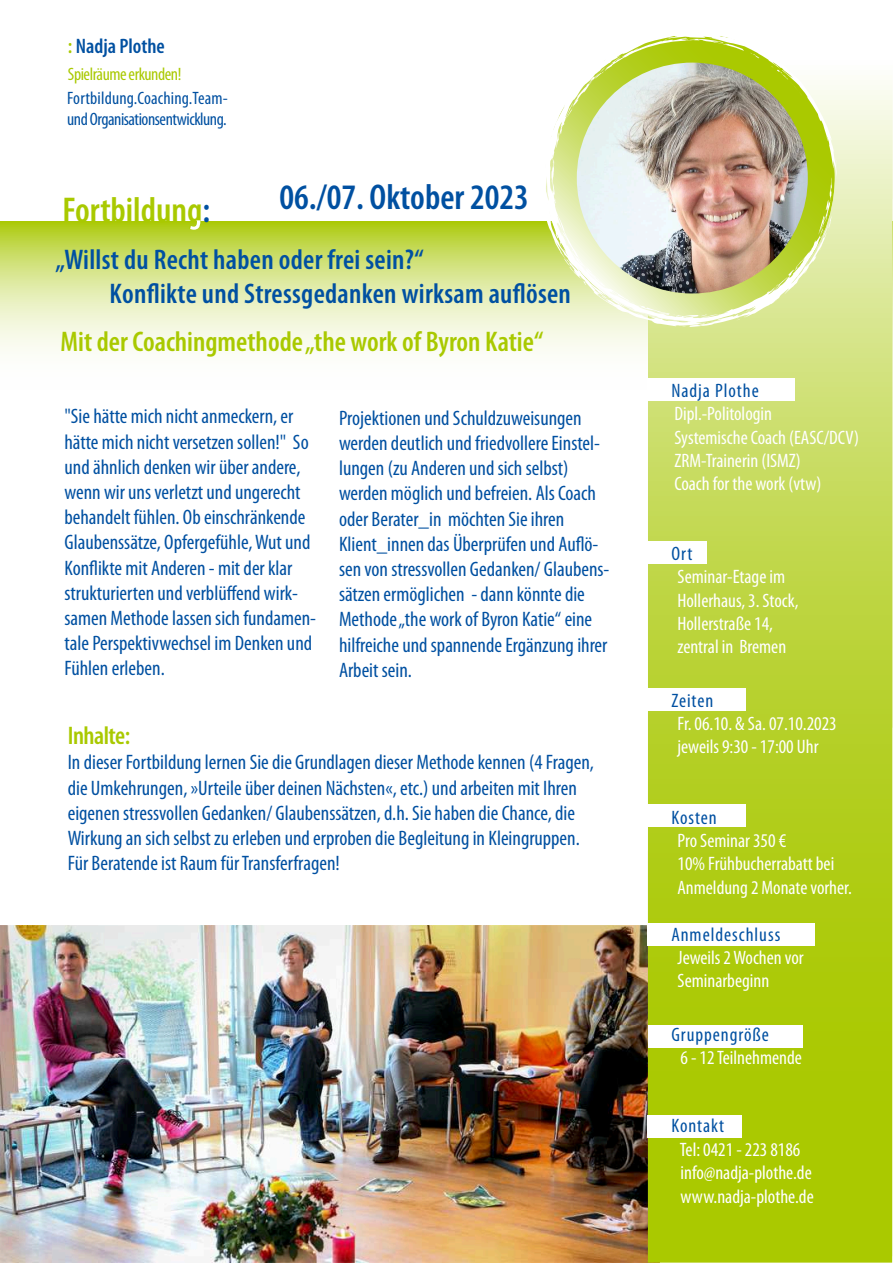
<style>
.page{position:relative;width:893px;height:1263px;background:#fff}
.page>*{position:absolute;margin:0;border:0;box-sizing:border-box;transform-origin:0 0}
.t1{font:600 condensed 36px "Myriad Pro";color:#0050a1}
.t2{font:600 condensed 36px "Myriad Pro";color:#a9c900}
.t3{font:600 condensed 28.5px/34.2px "Myriad Pro";letter-spacing:.01em;color:#0050a1}
.t4{font:600 condensed 28.5px "Myriad Pro";color:#a9c900}
.t5{font:600 condensed 25.5px "Myriad Pro";letter-spacing:-.02em;color:#a9c900}
.t6{font:condensed 21px/25.2px "Myriad Pro";color:#0050a1}
.t7{font:600 condensed 21px "Myriad Pro";color:#0050a1}
.t8{font:condensed 19.5px/23.4px "Myriad Pro";color:#fff}
.t9{font:condensed 19.5px "Myriad Pro";letter-spacing:.05em;color:#0050a1}
.t10{font:condensed 18px/21.6px "Myriad Pro";letter-spacing:-.025em;color:#0050a1}
.t11{font:condensed 18px "Myriad Pro";letter-spacing:-.025em;color:#a9c900}
.s1{color:#a9c900}
.s2{color:#0050a1}
</style>
<div class="page">
<img style="left:0;top:925px;width:647px;height:338px">
<svg style="left:0;top:221px;width:647px;height:131px;background:#dce99d"></svg>
<svg style="left:647px;top:80px;width:245px;height:1183px;background:#bad336"></svg>
<div style="left:648px;top:923px;width:167px;height:23px;background:#fff"></div>
<svg style="left:190px;top:221px;width:10px;height:9px"></svg>
<svg style="left:539px;top:57px;width:297px;height:270px"></svg>
<svg style="left:818px;top:177px;width:13px;height:62px"></svg>
<svg style="left:670px;top:314px;width:6px;height:2px"></svg>
<svg style="left:736px;top:318px;width:4px;height:3px"></svg>
<svg style="left:700px;top:314px;width:19px;height:10px"></svg>
<svg style="left:679px;top:325px;width:11px;height:2px"></svg>
<svg style="left:604px;top:294px;width:28px;height:16px"></svg>
<svg style="left:642px;top:310px;width:13px;height:11px"></svg>
<svg style="left:580px;top:258px;width:17px;height:29px"></svg>
<svg style="left:554px;top:223px;width:8px;height:11px"></svg>
<svg style="left:559px;top:242px;width:15px;height:27px"></svg>
<svg style="left:552px;top:183px;width:2px;height:8px"></svg>
<svg style="left:552px;top:161px;width:3px;height:5px"></svg>
<svg style="left:539px;top:185px;width:2px;height:10px"></svg>
<svg style="left:548px;top:36px;width:216px;height:88px"></svg>
<svg style="left:770px;top:66px;width:35px;height:34px"></svg>
<svg style="left:833px;top:150px;width:3px;height:17px"></svg>
<img style="left:576px;top:63px;width:231px;height:230px;border-radius:50%">
<div style="left:647px;top:378px;width:147px;height:23px;background:#fff"></div>
<div style="left:646px;top:542px;width:61px;height:22px;background:#fff"></div>
<div style="left:647px;top:688px;width:98px;height:23px;background:#fff"></div>
<div style="left:646px;top:804px;width:100px;height:23px;background:#fff"></div>
<div style="left:648px;top:1025px;width:154px;height:23px;background:#fff"></div>
<div style="left:647px;top:1115px;width:94px;height:23px;background:#fff"></div>
<p class="t7" style="left:68px;top:38px;width:98px"><span class="s1">:</span> Nadja Plothe</p>
<p class="t11" style="left:68px;top:65px;width:115px">Spielräume erkunden!</p>
<p class="t10" style="left:67px;top:87px;width:162px">Fortbildung.Coaching.Team&shy;und Organisationsentwicklung.</p>
<h1 class="t1" style="left:279px;top:184px;width:251px">06./07. Oktober 2023</h1>
<h1 class="t2" style="left:62px;top:197px;width:149px">Fortbildung<span class="s2">:</span></h1>
<h2 class="t3" style="left:110px;top:245px;width:463px;text-indent:-54px">„Willst du Recht haben oder frei sein?“<br>Konflikte und Stressgedanken wirksam auflösen</h2>
<h2 class="t4" style="left:61px;top:331px;width:484px">Mit der Coachingmethode „the work of Byron Katie“</h2>
<p class="t6" style="left:64px;top:404px;width:253px">"Sie hätte mich nicht anmeckern, er hätte mich nicht versetzen sollen!" So und ähnlich denken wir über andere, wenn wir uns verletzt und ungerecht behandelt fühlen. Ob einschränkende Glaubenssätze, Opfergefühle, Wut und Konflikte mit Anderen - mit der klar strukturierten und verblüffend wirk&shy;samen Methode lassen sich fundamen&shy;tale Perspektivwechsel im Denken und Fühlen erleben.</p>
<p class="t6" style="left:339px;top:406px;width:272px">Projektionen und Schuldzuweisungen werden deutlich und friedvollere Einstel&shy;lungen (zu Anderen und sich selbst) werden möglich und befreien. Als Coach oder Berater_in möchten Sie ihren Klient_innen das Überprüfen und Auflö&shy;sen von stressvollen Gedanken/ Glaubens&shy;sätzen ermöglichen - dann könnte die Methode „the work of Byron Katie“ eine hilfreiche und spannende Ergänzung ihrer Arbeit sein.</p>
<p class="t5" style="left:68px;top:726px;width:64px">Inhalte:</p>
<p class="t6" style="left:68px;top:750px;width:527px">In dieser Fortbildung lernen Sie die Grundlagen dieser Methode kennen (4 Fragen, die Umkehrungen, »Urteile über deinen Nächsten«, etc.) und arbeiten mit Ihren eigenen stressvollen Gedanken/ Glaubenssätzen, d.h. Sie haben die Chance, die Wirkung an sich selbst zu erleben und erproben die Begleitung in Kleingruppen.<br>Für Beratende ist Raum für Transferfragen!</p>
<p class="t9" style="left:671px;top:381px;width:89px">Nadja Plothe</p>
<p class="t8" style="left:674px;top:403px;width:186px">Dipl.-Politologin<br>Systemische Coach (EASC/DCV)<br>ZRM-Trainerin (ISMZ)<br>Coach for the work (vtw)</p>
<p class="t9" style="left:671px;top:544px;width:23px">Ort</p>
<p class="t8" style="left:677px;top:566px;width:123px">Seminar-Etage im<br>Hollerhaus, 3. Stock,<br>Hollerstraße 14, zentral in Bremen</p>
<p class="t9" style="left:671px;top:691px;width:43px">Zeiten</p>
<p class="t8" style="left:677px;top:712px;width:161px">Fr. 06.10. &amp; Sa. 07.10.2023 jeweils 9:30 - 17:00 Uhr</p>
<p class="t9" style="left:671px;top:808px;width:47px">Kosten</p>
<p class="t8" style="left:677px;top:829px;width:176px">Pro Seminar 350 €<br>10% Frühbucherrabatt bei<br>Anmeldung 2 Monate vorher.</p>
<p class="t9" style="left:671px;top:925px;width:110px">Anmeldeschluss</p>
<p class="t8" style="left:677px;top:946px;width:128px">Jeweils 2 Wochen vor<br>Seminarbeginn</p>
<p class="t9" style="left:671px;top:1025px;width:99px">Gruppengröße</p>
<p class="t8" style="left:680px;top:1047px;width:123px">6 - 12 Teilnehmende</p>
<p class="t9" style="left:671px;top:1117px;width:54px">Kontakt</p>
<p class="t8" style="left:679px;top:1138px;width:135px">Tel: 0421 - 223 8186 info@nadja-plothe.de www.nadja-plothe.de</p>
</div>
